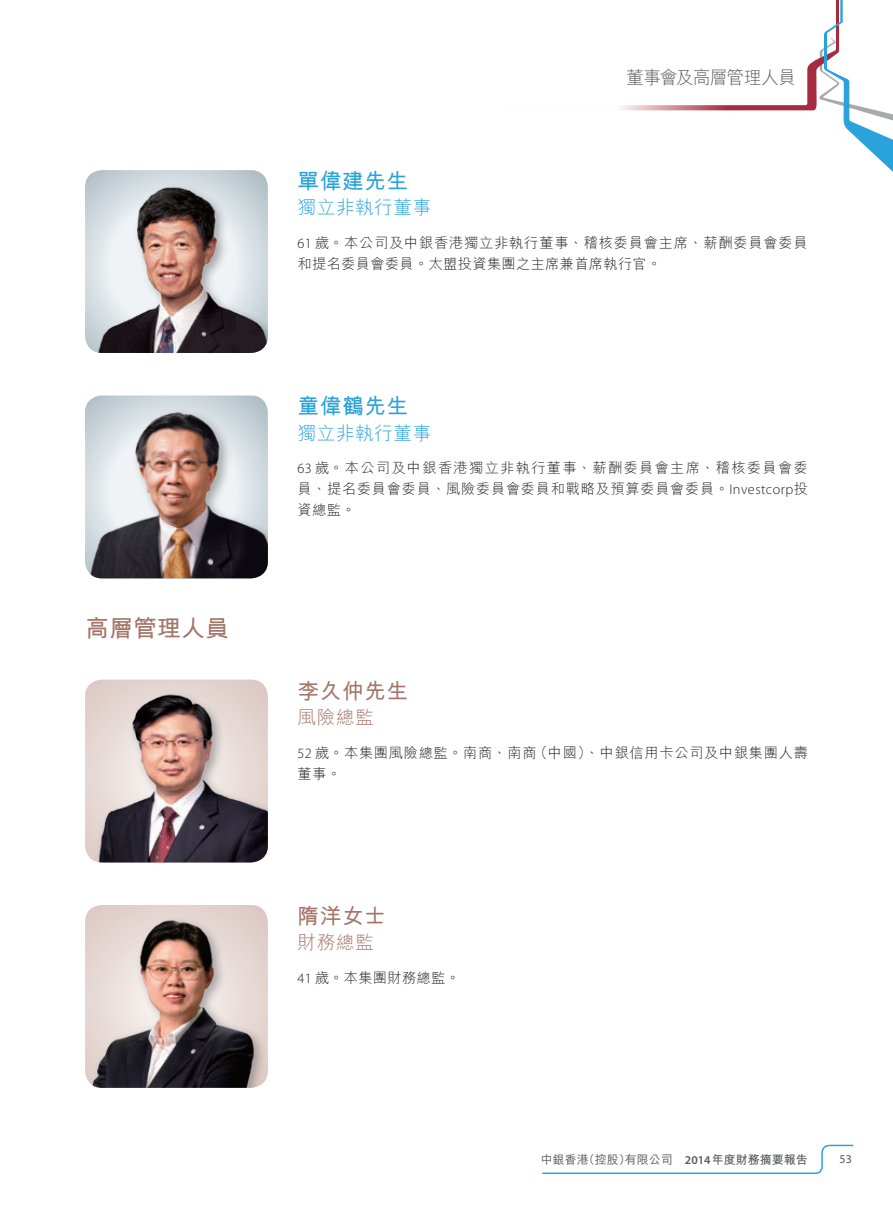
<style>
.page{position:relative;width:893px;height:1212px;background:#fff}
.page>*{position:absolute;margin:0;border:0;box-sizing:border-box;transform-origin:0 0}
.t1{font:700 24px "M Hei HK";color:#a47569}
.t2{font:700 21.75px "M Hei HK";letter-spacing:.02em;color:#2aa2db}
.t3{font:700 21.75px "M Hei HK";letter-spacing:.02em;color:#a47569}
.t4{font:300 18.75px "M Hei HK";letter-spacing:.02em;color:#2aa2db}
.t5{font:300 18.75px "M Hei HK";letter-spacing:.02em;color:#a47569}
.t6{font:300 18px "M Hei HK";letter-spacing:-.05em;color:#57585a}
.t7{font:300 14.25px/21px "M Hei HK";letter-spacing:.05em;color:#231f20}
.t8{font:300 14.25px "M Hei HK";letter-spacing:.02em;color:#231f20}
.t9{font:500 12px "M Hei HK";color:#57585a}
.t10{font:12px "Myriad Pro";color:#57585a}
.s1{font-family:"Myriad Pro"}
.s2{font-family:"Myriad Pro";font-weight:600}
.s3{font-weight:700}
</style>
<div class="page">
<svg style="left:620px;top:0;width:273px;height:172px"></svg>
<img style="left:85px;top:679px;width:183px;height:183px">
<img style="left:85px;top:905px;width:183px;height:183px">
<svg style="left:85px;top:170px;width:183px;height:183px;background:#c5d0d6"></svg>
<img style="left:85px;top:180px;width:183px;height:173px">
<svg style="left:85px;top:395px;width:183px;height:183px"></svg>
<img style="left:85px;top:400px;width:183px;height:178px">
<svg style="left:542px;top:1144px;width:312px;height:31px"></svg>
<h1 class="t1" style="left:85px;top:611px;width:145px">高層管理人員</h1>
<p class="t6" style="left:626px;top:65px;width:171px">董事會及高層管理人員</p>
<h2 class="t2" style="left:298px;top:165px;width:112px">單偉建先生</h2>
<h3 class="t4" style="left:298px;top:194px;width:135px">獨立非執行董事</h3>
<p class="t7" style="left:298px;top:232px;width:512px"><span class="s1">61</span> 歲。本公司及中銀香港獨立非執行董事、稽核委員會主席、薪酬委員會委員和提名委員會委員。太盟投資集團之主席兼首席執行官。</p>
<h2 class="t2" style="left:298px;top:391px;width:112px">童偉鶴先生</h2>
<h3 class="t4" style="left:298px;top:420px;width:135px">獨立非執行董事</h3>
<p class="t7" style="left:298px;top:457px;width:512px;text-align:justify"><span class="s1">63</span> 歲。本公司及中銀香港獨立非執行董事、薪酬委員會主席、稽核委員會委員、提名委員會委員、風險委員會委員和戰略及預算委員會委員。<span class="s1">Investcorp</span>投資總監。</p>
<h2 class="t3" style="left:298px;top:675px;width:112px">李久仲先生</h2>
<h3 class="t5" style="left:298px;top:704px;width:78px">風險總監</h3>
<p class="t7" style="left:298px;top:741px;width:512px"><span class="s1">52</span> 歲。本集團風險總監。南商、南商（中國）、中銀信用卡公司及中銀集團人壽董事。</p>
<h2 class="t3" style="left:298px;top:900px;width:90px">隋洋女士</h2>
<h3 class="t5" style="left:298px;top:929px;width:78px">財務總監</h3>
<p class="t8" style="left:298px;top:968px;width:164px"><span class="s1">41</span> 歲。本集團財務總監。</p>
<p class="t9" style="left:541px;top:1151px;width:268px">中銀香港（控股）有限公司 <span class="s2">2014</span><span class="s3">年度財務摘要報告</span></p>
<p class="t10" style="left:840px;top:1152px;width:14px">53</p>
</div>
